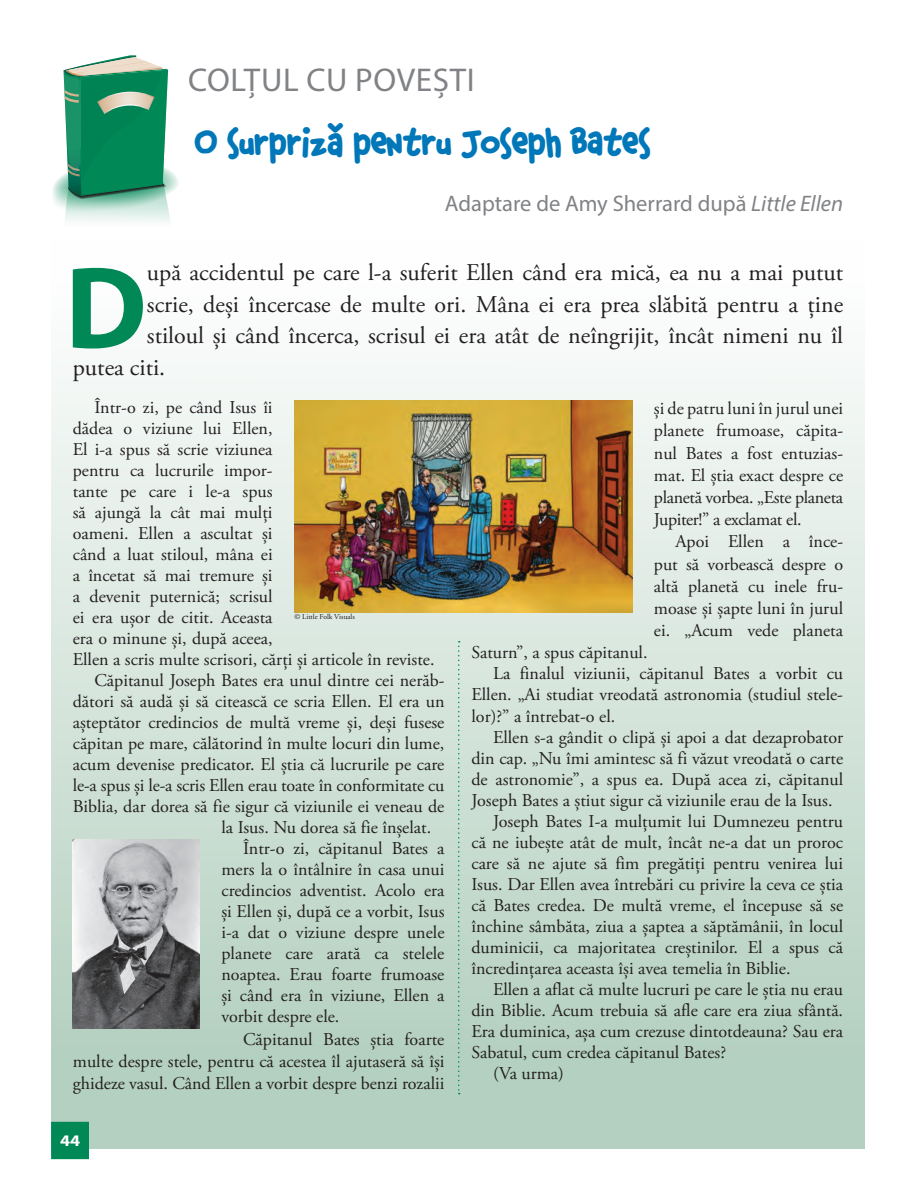
<style>
.page{position:relative;width:919px;height:1189px;background:#fff}
.page>*{position:absolute;margin:0;border:0;box-sizing:border-box;transform-origin:0 0}
.t1{font:700 117.45px "Myriad Pro";color:#008857}
.t2{font:34.5px "Chauncy Fatty";letter-spacing:-.01em;color:#0077b8}
.t3{font:33px "Myriad Pro";letter-spacing:.02em;color:#808285}
.t4{font:24px "Adobe Garamond Pro";color:#231f20}
.t5{font:22.5px "Myriad Pro";color:#808285}
.t6{font:18px/22.2px "Adobe Garamond Pro";color:#231f20;text-align:justify}
.t7{font:700 16.2px "Myriad Pro";color:#fff;scale:1.11 1}
.t8{font:7.5px "Adobe Garamond Pro";color:#231f20}
.s1{font-style:italic}
</style>
<div class="page">
<div style="left:51px;top:239px;width:813px;height:909px;background:linear-gradient(to bottom,#fff,#adccba)"></div>
<svg style="left:52px;top:55px;width:127px;height:167px"></svg>
<svg style="left:51px;top:1121px;width:38px;height:37px"></svg>
<svg style="left:457px;top:641px;width:2px;height:452px"></svg>
<img style="left:294px;top:400px;width:338px;height:212px">
<img style="left:73px;top:838px;width:127px;height:190px">
<h3 class="t3" style="left:188px;top:60px;width:288px">COLȚUL CU POVEȘTI</h3>
<h2 class="t2" style="left:194px;top:118px;width:457px">O surpriză pentru Joseph Bates</h2>
<p class="t5" style="left:444px;top:189px;width:399px">Adaptare de Amy Sherrard după <span class="s1">Little Ellen</span></p>
<h1 class="t1" style="left:65px;top:231px;width:83px">D</h1>
<h3 class="t4" style="left:147px;top:258px;width:697px">upă accidentul pe care l-a suferit Ellen când era mică, ea nu a mai putut</h3>
<h3 class="t4" style="left:147px;top:289px;width:697px">scrie, deși încercase de multe ori. Mâna ei era prea slăbită pentru a ține</h3>
<h3 class="t4" style="left:147px;top:321px;width:697px">stiloul și când încerca, scrisul ei era atât de neîngrijit, încât nimeni nu îl</h3>
<h3 class="t4" style="left:73px;top:352px;width:94px">putea citi.</h3>
<p class="t6" style="left:94px;top:396px;width:179px">Într-o zi, pe când Isus îi</p>
<p class="t6" style="left:73px;top:417px;width:201px">dădea o viziune lui Ellen,</p>
<p class="t6" style="left:73px;top:438px;width:201px">El i-a spus să scrie viziunea</p>
<p class="t6" style="left:73px;top:459px;width:201px">pentru ca lucrurile impor-</p>
<p class="t6" style="left:73px;top:480px;width:201px">tante pe care i le-a spus</p>
<p class="t6" style="left:73px;top:501px;width:201px">să ajungă la cât mai mulți</p>
<p class="t6" style="left:73px;top:522px;width:201px">oameni. Ellen a ascultat și</p>
<p class="t6" style="left:73px;top:543px;width:201px">când a luat stiloul, mâna ei</p>
<p class="t6" style="left:73px;top:564px;width:201px">a încetat să mai tremure și</p>
<p class="t6" style="left:73px;top:585px;width:201px">a devenit puternică; scrisul</p>
<p class="t6" style="left:73px;top:606px;width:201px">ei era ușor de citit. Aceasta</p>
<p class="t6" style="left:73px;top:627px;width:201px">era o minune și, după aceea,</p>
<p class="t6" style="left:73px;top:648px;width:363px">Ellen a scris multe scrisori, cărți și articole în reviste.</p>
<p class="t6" style="left:94px;top:669px;width:351px">Căpitanul Joseph Bates era unul dintre cei nerăb-</p>
<p class="t6" style="left:73px;top:690px;width:373px">dători să audă și să citească ce scria Ellen. El era un</p>
<p class="t6" style="left:73px;top:711px;width:373px">așteptător credincios de multă vreme și, deși fusese</p>
<p class="t6" style="left:73px;top:732px;width:373px">căpitan pe mare, călătorind în multe locuri din lume,</p>
<p class="t6" style="left:73px;top:753px;width:373px">acum devenise predicator. El știa că lucrurile pe care</p>
<p class="t6" style="left:73px;top:774px;width:373px">le-a spus și le-a scris Ellen erau toate în conformitate cu</p>
<p class="t6" style="left:73px;top:795px;width:373px">Biblia, dar dorea să fie sigur că viziunile ei veneau de</p>
<p class="t6" style="left:221px;top:816px;width:211px">la Isus. Nu dorea să fie înșelat.</p>
<p class="t6" style="left:243px;top:837px;width:203px">Într-o zi, căpitanul Bates a</p>
<p class="t6" style="left:221px;top:858px;width:224px">mers la o întâlnire în casa unui</p>
<p class="t6" style="left:221px;top:879px;width:224px">credincios adventist. Acolo era</p>
<p class="t6" style="left:221px;top:900px;width:224px">și Ellen și, după ce a vorbit, Isus</p>
<p class="t6" style="left:221px;top:921px;width:224px">i-a dat o viziune despre unele</p>
<p class="t6" style="left:221px;top:942px;width:224px">planete care arată ca stelele</p>
<p class="t6" style="left:221px;top:963px;width:224px">noaptea. Erau foarte frumoase</p>
<p class="t6" style="left:221px;top:984px;width:224px">și când era în viziune, Ellen a</p>
<p class="t6" style="left:221px;top:1005px;width:119px">vorbit despre ele.</p>
<p class="t6" style="left:243px;top:1028px;width:203px">Căpitanul Bates știa foarte</p>
<p class="t6" style="left:73px;top:1050px;width:373px">multe despre stele, pentru că acestea îl ajutaseră să își</p>
<p class="t6" style="left:73px;top:1072px;width:373px">ghideze vasul. Când Ellen a vorbit despre benzi rozalii</p>
<p class="t6" style="left:653px;top:398px;width:191px">și de patru luni în jurul unei planete frumoase, căpita&shy;nul Bates a fost entuzias&shy;mat. El știa exact despre ce planetă vorbea. „Este planeta Jupiter!” a exclamat el.</p>
<p class="t6" style="left:653px;top:531px;width:191px;text-indent:22px">Apoi Ellen a înce&shy;put să vorbească despre o altă planetă cu inele fru&shy;moase și șapte luni în jurul ei. „Acum vede planeta</p>
<p class="t8" style="left:294px;top:612px;width:62px">© Little Folk Visuals</p>
<p class="t6" style="left:471px;top:642px;width:177px">Saturn”, a spus căpitanul.</p>
<p class="t6" style="left:493px;top:663px;width:351px">La finalul viziunii, căpitanul Bates a vorbit cu</p>
<p class="t6" style="left:471px;top:684px;width:373px">Ellen. „Ai studiat vreodată astronomia (studiul stele-</p>
<p class="t6" style="left:471px;top:705px;width:145px">lor)?” a întrebat-o el.</p>
<p class="t6" style="left:493px;top:726px;width:351px">Ellen s-a gândit o clipă și apoi a dat dezaprobator</p>
<p class="t6" style="left:471px;top:747px;width:373px">din cap. „Nu îmi amintesc să fi văzut vreodată o carte</p>
<p class="t6" style="left:471px;top:768px;width:373px">de astronomie”, a spus ea. După acea zi, căpitanul</p>
<p class="t6" style="left:471px;top:789px;width:362px">Joseph Bates a știut sigur că viziunile erau de la Isus.</p>
<p class="t6" style="left:493px;top:810px;width:351px">Joseph Bates I-a mulțumit lui Dumnezeu pentru</p>
<p class="t6" style="left:471px;top:831px;width:373px">că ne iubește atât de mult, încât ne-a dat un proroc</p>
<p class="t6" style="left:471px;top:852px;width:373px">care să ne ajute să fim pregătiți pentru venirea lui</p>
<p class="t6" style="left:471px;top:873px;width:373px">Isus. Dar Ellen avea întrebări cu privire la ceva ce știa</p>
<p class="t6" style="left:471px;top:894px;width:373px">că Bates credea. De multă vreme, el începuse să se</p>
<p class="t6" style="left:471px;top:915px;width:373px">închine sâmbăta, ziua a șaptea a săptămânii, în locul</p>
<p class="t6" style="left:471px;top:936px;width:373px">duminicii, ca majoritatea creștinilor. El a spus că</p>
<p class="t6" style="left:471px;top:957px;width:320px">încredințarea aceasta își avea temelia în Biblie.</p>
<p class="t6" style="left:493px;top:978px;width:351px">Ellen a aflat că multe lucruri pe care le știa nu erau</p>
<p class="t6" style="left:471px;top:999px;width:373px">din Biblie. Acum trebuia să afle care era ziua sfântă.</p>
<p class="t6" style="left:471px;top:1020px;width:373px">Era duminica, așa cum crezuse dintotdeauna? Sau era</p>
<p class="t6" style="left:471px;top:1041px;width:256px">Sabatul, cum credea căpitanul Bates?</p>
<p class="t6" style="left:493px;top:1062px;width:72px">(Va urma)</p>
<p class="t7" style="left:60px;top:1129px;width:19px">44</p>
</div>
